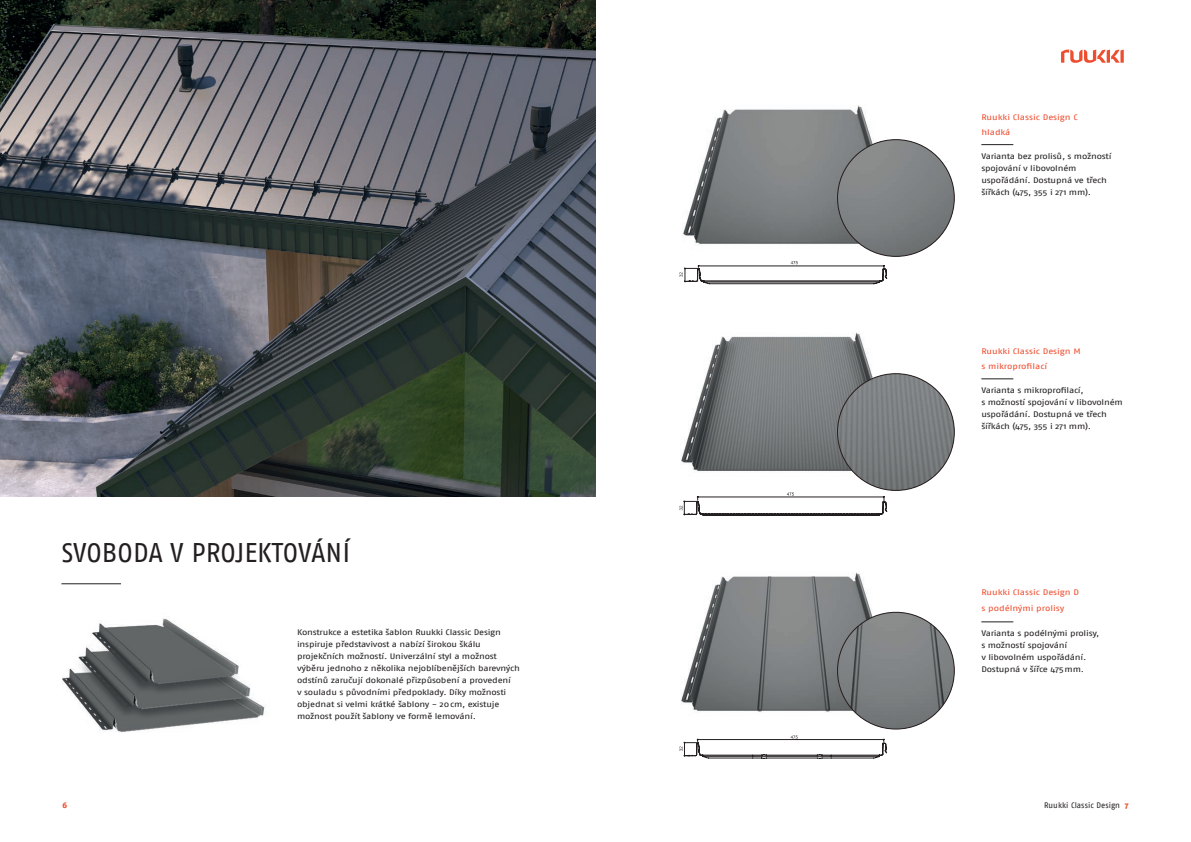
<style>
.page{position:relative;width:1191px;height:842px;background:#fff}
.page>*{position:absolute;margin:0;border:0;box-sizing:border-box;transform-origin:0 0}
.t1{font:27px "Fago Pro";color:#231f20}
.t2{font:8px/12px "Fago Pro";letter-spacing:-.02em;color:#231f20;scale:1.2 1}
.t3{font:8px "Fago Pro";letter-spacing:-.005em;color:#ef4d2f;scale:1.2 1}
.t4{font:8px "Fago Pro";letter-spacing:.005em;color:#231f20}
.t5{font:800 8px "Fago Pro";color:#ef4d2f}
.s1{font-weight:800;color:#ef4d2f}
</style>
<div class="page">
<svg style="left:1061px;top:50px;width:62px;height:13px"></svg>
<img style="left:681px;top:572px;width:234px;height:147px">
<img style="left:681px;top:332px;width:235px;height:147px">
<img style="left:683px;top:105px;width:235px;height:148px">
<hr style="left:61px;top:583px;width:60px;height:1px;background:#231f20">
<img style="left:0;top:0;width:595px;height:497px">
<hr style="left:981px;top:379px;width:32px;height:1px;background:#231f20">
<hr style="left:981px;top:622px;width:32px;height:1px;background:#231f20">
<hr style="left:981px;top:144px;width:32px;height:1px;background:#231f20">
<img style="left:62px;top:618px;width:203px;height:114px">
<img style="left:837px;top:140px;width:117px;height:116px;border-radius:58px">
<img style="left:837px;top:374px;width:117px;height:116px;border-radius:58px">
<img style="left:837px;top:612px;width:117px;height:117px;border-radius:58px">
<svg style="left:679px;top:261px;width:208px;height:23px"></svg>
<svg style="left:679px;top:735px;width:208px;height:24px"></svg>
<svg style="left:679px;top:492px;width:208px;height:24px"></svg>
<p class="t3" style="left:981px;top:113px;width:82px">Ruukki Classic Design C</p>
<p class="t3" style="left:981px;top:127px;width:26px">hladká</p>
<p class="t2" style="left:981px;top:150px;width:110px">Varianta bez prolisů, s možností spojování v libovolném uspořádání. Dostupná ve třech šířkách (475, 355 i 271 mm).</p>
<p class="t3" style="left:981px;top:347px;width:84px">Ruukki Classic Design M</p>
<p class="t3" style="left:981px;top:361px;width:56px">s mikroprofilací</p>
<h1 class="t1" style="left:61px;top:536px;width:290px">SVOBODA V PROJEKTOVÁNÍ</h1>
<p class="t2" style="left:297px;top:626px;width:187px">Konstrukce a estetika šablon Ruukki Classic Design inspiruje představivost a nabízí širokou škálu projekčních možností. Univerzální styl a možnost výběru jednoho z několika nejoblíbenějších barevných odstínů zaručují dokonalé přizpůsobení a provedení<br>v souladu s původními předpoklady. Díky možnosti objednat si velmi krátké šablony - 20cm, existuje možnost použít šablony ve formě lemování.</p>
<p class="t2" style="left:981px;top:385px;width:119px">Varianta s mikroprofilací,<br>s možností spojování v libovolném uspořádání. Dostupná ve třech šířkách (475, 355 i 271 mm).</p>
<p class="t3" style="left:981px;top:587px;width:83px">Ruukki Classic Design D</p>
<p class="t3" style="left:981px;top:603px;width:71px">s podélnými prolisy</p>
<p class="t2" style="left:981px;top:628px;width:100px">Varianta s podélnými prolisy, s možností spojování<br>v libovolném uspořádání.<br>Dostupná v šířce 475mm.</p>
<p class="t5" style="left:62px;top:800px;width:6px">6</p>
<p class="t4" style="left:1044px;top:800px;width:86px">Ruukki Classic Design <span class="s1">7</span></p>
</div>
